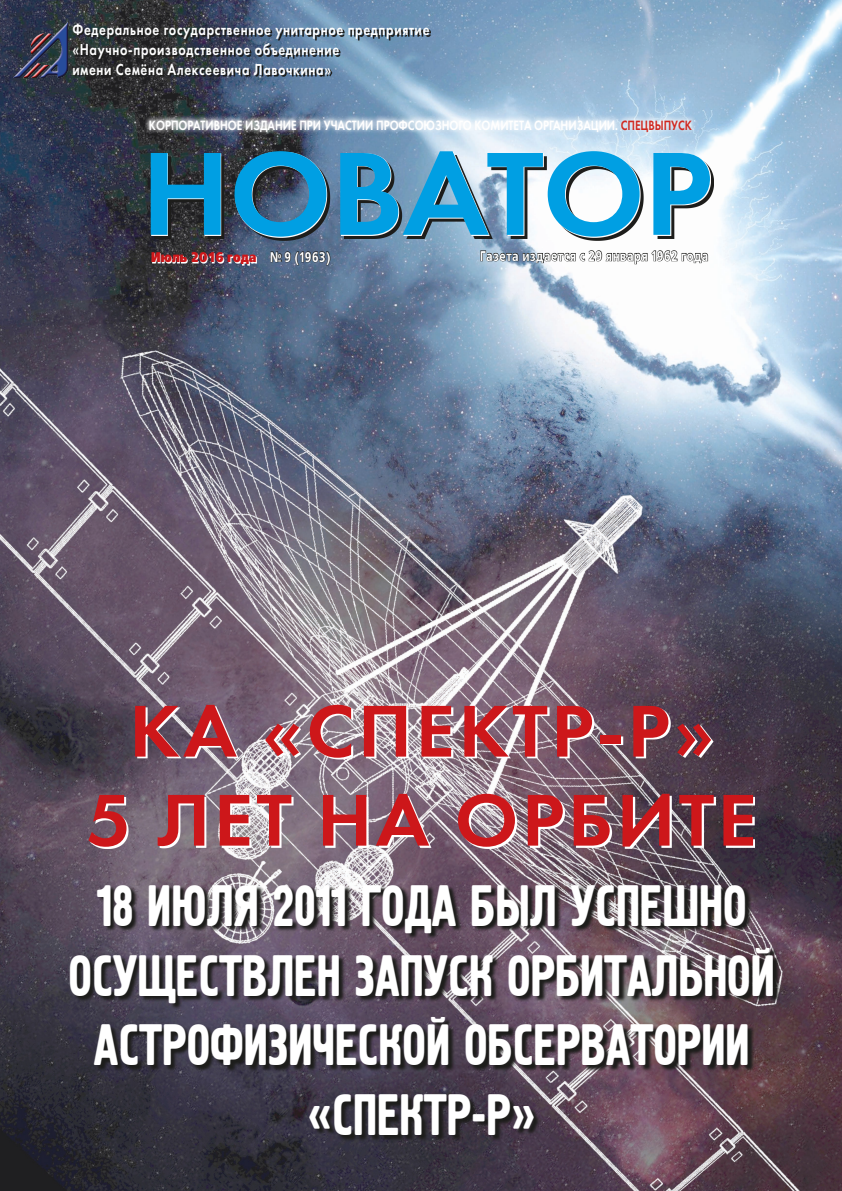
<style>
.page{position:relative;width:842px;height:1191px;background:#fff}
.page>*{position:absolute;margin:0;border:0;box-sizing:border-box;transform-origin:0 0}
.загловок_3{font:122.6px "Futura Demi C";letter-spacing:-.015em;color:#009fe3;scale:1.05 1}
.загловок_3-2{font:76px/89px "Futura Demi C";letter-spacing:.04em;color:#cd171a;text-align:center;scale:1.05 1}
.заголовок_панорамы{font:58px/69.6px "Hermes CTT";color:#fff;text-align:center;scale:.8 1}
.заголовок_панорамы-2{font:16.4px/19.7px "Futura Demi C";letter-spacing:.05em;color:#fff;scale:.8 1}
.заголовок_панорамы-3{font:14px "Futura Demi C";color:#fff;scale:.8 1}
.заголовок_панорамы-4{font:700 14px "Free Set C";letter-spacing:.05em;color:#fff;scale:.8 1}
.заголовок_панорамы-5{font:14px "Free Set Black C";color:#cd171a;scale:.8 1}
.s1{color:#d02921}
</style>
<div class="page">
<img style="left:0;top:0;width:842px;height:1191px">
<svg style="left:74px;top:25px;width:356px;height:52px;background:#48596a"></svg>
<img style="left:13px;top:23px;width:55px;height:54px">
<img style="left:145px;top:115px;width:551px;height:21px">
<svg style="left:90px;top:707px;width:665px;height:142px"></svg>
<svg style="left:153px;top:253px;width:104px;height:12px"></svg>
<svg style="left:270px;top:248px;width:61px;height:18px"></svg>
<svg style="left:480px;top:249px;width:228px;height:16px"></svg>
<svg style="left:71px;top:885px;width:709px;height:256px;background:#4e424d"></svg>
<svg style="left:155px;top:155px;width:559px;height:86px"></svg>
<svg style="left:152px;top:152px;width:559px;height:86px"></svg>
<p class="заголовок_панорамы-2" style="left:72px;top:20px;width:448px">Федеральное государственное унитарное предприятие «Научно-производственное объединение<br>имени Семёна Алексеевича Лавочкина»</p>
<p class="заголовок_панорамы-3" style="left:149px;top:117px;width:680px">КОРПОРАТИВНОЕ ИЗДАНИЕ ПРИ УЧАСТИИ ПРОФСОЮЗНОГО КОМИТЕТА ОРГАНИЗАЦИИ. <span class="s1">СПЕЦВЫПУСК</span></p>
<p class="загловок_3" style="left:141px;top:122px;width:546px">НОВАТОР</p>
<p class="заголовок_панорамы-5" style="left:151px;top:249px;width:133px">Июль 2016 года</p>
<p class="заголовок_панорамы-4" style="left:270px;top:249px;width:77px">№ 9 (1963)</p>
<p class="заголовок_панорамы-4" style="left:480px;top:248px;width:287px">Газета издается с 29 января 1962 года</p>
<p class="загловок_3-2" style="left:86px;top:686px;width:640px">КА «СПЕКТР-Р»<br>5 ЛЕТ НА ОРБИТЕ</p>
<p class="заголовок_панорамы" style="left:69px;top:873px;width:884px">18 ИЮЛЯ 2011 ГОДА БЫЛ УСПЕШНО<br>ОСУЩЕСТВЛЕН ЗАПУСК ОРБИТАЛЬНОЙ<br>АСТРОФИЗИЧЕСКОЙ ОБСЕРВАТОРИИ «СПЕКТР-Р»</p>
</div>
